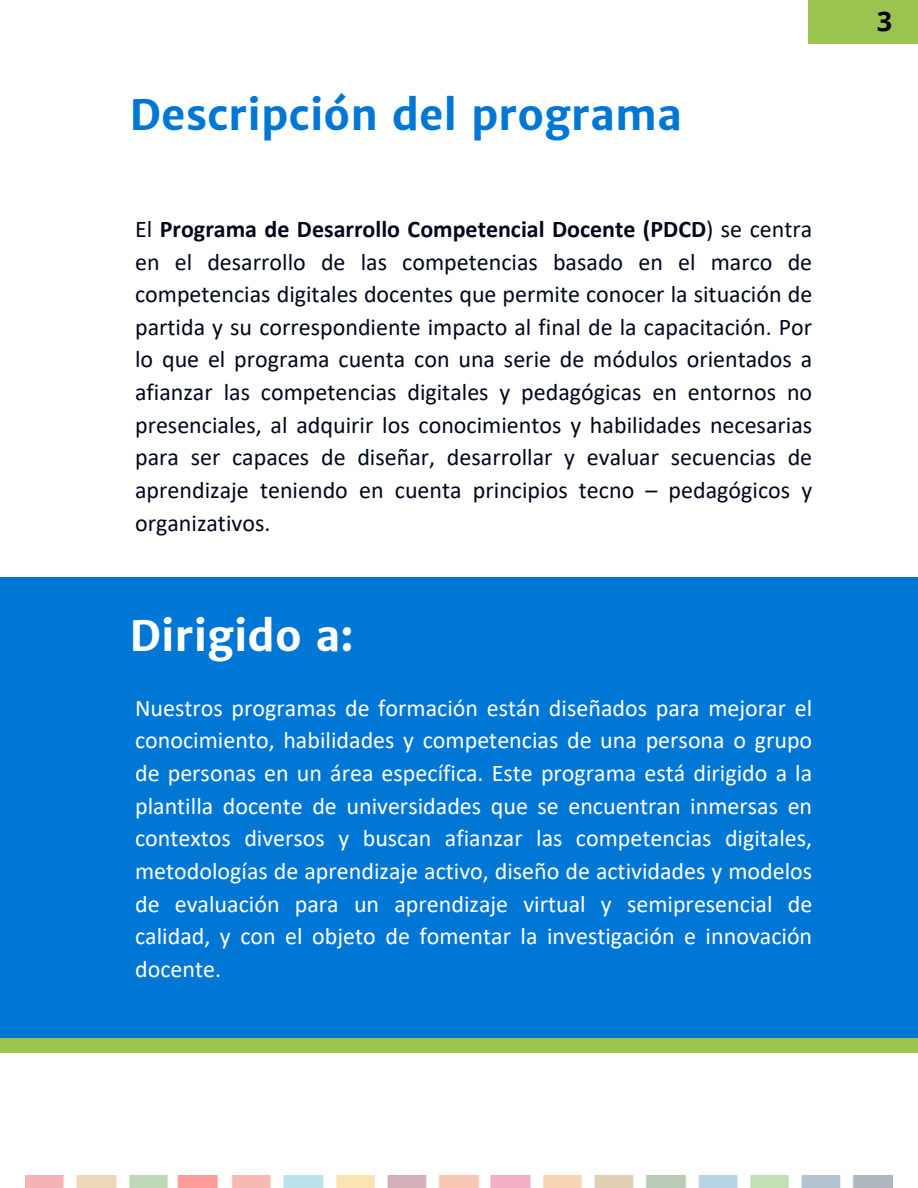
<style>
.page{position:relative;width:918px;height:1188px;background:#fff}
.page>*{position:absolute;margin:0;border:0;box-sizing:border-box;transform-origin:0 0}
.t1{font:700 42px "Merriweather Sans";color:#0077d4}
.t2{font:700 42px "Merriweather Sans";color:#fff}
.t3{font:700 27px "Open Sans";color:#000}
.t4{font:24px/32.7px "Calibri";color:#01081d;text-align:justify}
.t5{font:24px/32.7px "Calibri";color:#fff;text-align:justify}
.s1{font-weight:700}
</style>
<div class="page">
<div style="left:0;top:577px;width:917px;height:461px;background:#0077d4"></div>
<div style="left:809px;top:0;width:109px;height:44px;background:#9ac34f"></div>
<div style="left:0;top:1038px;width:918px;height:15px;background:#9ac34f"></div>
<img style="left:26px;top:1175px;width:867px;height:13px">
<p class="t1" style="left:129px;top:89px;width:554px">Descripción del programa</p>
<h1 class="t4" style="left:135px;top:215px;width:679px">El <span class="s1">Programa de Desarrollo Competencial Docente (PDCD</span>) se centra en el desarrollo de las competencias basado en el marco de competencias digitales docentes que permite conocer la situación de partida y su correspondiente impacto al final de la capacitación. Por lo que el programa cuenta con una serie de módulos orientados a afianzar las competencias digitales y pedagógicas en entornos no presenciales, al adquirir los conocimientos y habilidades necesarias para ser capaces de diseñar, desarrollar y evaluar secuencias de aprendizaje teniendo en cuenta principios tecno – pedagógicos y organizativos.</h1>
<h1 class="t2" style="left:129px;top:610px;width:226px">Dirigido a:</h1>
<p class="t5" style="left:135px;top:693px;width:679px">Nuestros programas de formación están diseñados para mejorar el conocimiento, habilidades y competencias de una persona o grupo de personas en un área específica. Este programa está dirigido a la plantilla docente de universidades que se encuentran inmersas en contextos diversos y buscan afianzar las competencias digitales, metodologías de aprendizaje activo, diseño de actividades y modelos de evaluación para un aprendizaje virtual y semipresencial de calidad, y con el objeto de fomentar la investigación e innovación docente.</p>
<p class="t3" style="left:877px;top:3px;width:17px">3</p>
</div>
